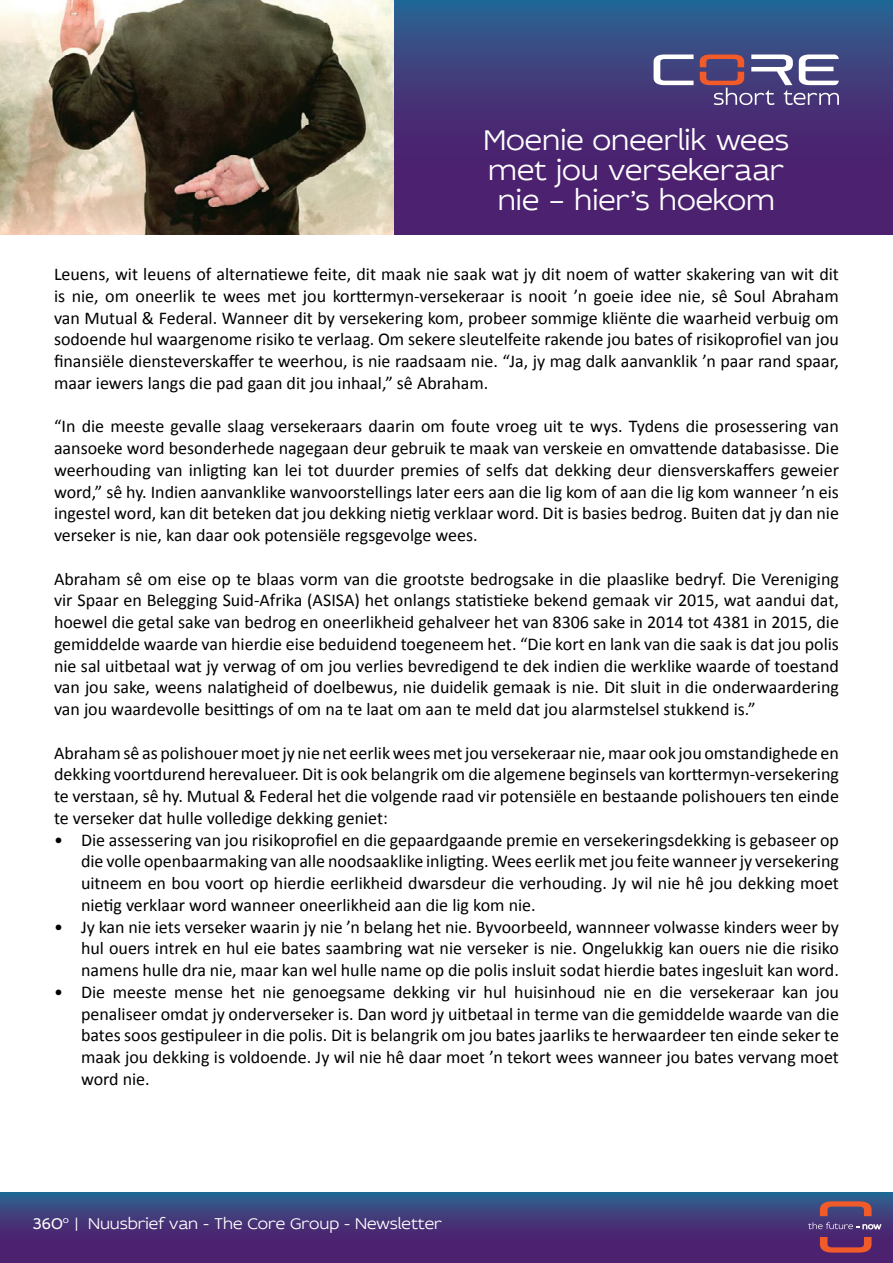
<style>
.page{position:relative;width:893px;height:1263px;background:#fff}
.page>*{position:absolute;margin:0;border:0;box-sizing:border-box;transform-origin:0 0}
.t1{font:300 30px/30px "Idealist Sans";color:#fff;text-align:center}
.t2{font:18px/21.8px "Calibri";color:#000;text-align:justify}
.t3{font:300 16.5px "Idealist Sans";color:#fff}
.s1{font-weight:400}
</style>
<div class="page">
<svg style="left:393px;top:0;width:500px;height:235px;background:#423579"></svg>
<svg style="left:0;top:1193px;width:893px;height:70px;background:#423579"></svg>
<svg style="left:808px;top:1222px;width:73px;height:7px"></svg>
<svg style="left:820px;top:1201px;width:52px;height:15px"></svg>
<svg style="left:820px;top:1237px;width:52px;height:15px"></svg>
<img style="left:0;top:0;width:393px;height:235px">
<svg style="left:654px;top:55px;width:40px;height:30px"></svg>
<svg style="left:700px;top:55px;width:139px;height:50px"></svg>
<h1 class="t1" style="left:483px;top:124px;width:307px">Moenie oneerlik wees met jou versekeraar nie – hier’s hoekom</h1>
<p class="t2" style="left:54px;top:263px;width:786px">Leuens, wit leuens of alternatiewe feite, dit maak nie saak wat jy dit noem of watter skakering van wit dit is nie, om oneerlik te wees met jou korttermyn-versekeraar is nooit ’n goeie idee nie, sê Soul Abraham van Mutual &amp; Federal. Wanneer dit by versekering kom, probeer sommige kliënte die waarheid verbuig om sodoende hul waargenome risiko te verlaag. Om sekere sleutelfeite rakende jou bates of risikoprofiel van jou finansiële diensteverskaffer te weerhou, is nie raadsaam nie. “Ja, jy mag dalk aanvanklik ’n paar rand spaar, maar iewers langs die pad gaan dit jou inhaal,” sê Abraham.</p>
<p class="t2" style="left:54px;top:416px;width:786px">“In die meeste gevalle slaag versekeraars daarin om foute vroeg uit te wys. Tydens die prosessering van aansoeke word besonderhede nagegaan deur gebruik te maak van verskeie en omvattende databasisse. Die weerhouding van inligting kan lei tot duurder premies of selfs dat dekking deur diensverskaffers geweier word,” sê hy. Indien aanvanklike wanvoorstellings later eers aan die lig kom of aan die lig kom wanneer ’n eis ingestel word, kan dit beteken dat jou dekking nietig verklaar word. Dit is basies bedrog. Buiten dat jy dan nie verseker is nie, kan daar ook potensiële regsgevolge wees.</p>
<p class="t2" style="left:54px;top:568px;width:786px">Abraham sê om eise op te blaas vorm van die grootste bedrogsake in die plaaslike bedryf. Die Vereniging vir Spaar en Belegging Suid-Afrika (ASISA) het onlangs statistieke bekend gemaak vir 2015, wat aandui dat, hoewel die getal sake van bedrog en oneerlikheid gehalveer het van 8306 sake in 2014 tot 4381 in 2015, die gemiddelde waarde van hierdie eise beduidend toegeneem het. “Die kort en lank van die saak is dat jou polis nie sal uitbetaal wat jy verwag of om jou verlies bevredigend te dek indien die werklike waarde of toestand van jou sake, weens nalatigheid of doelbewus, nie duidelik gemaak is nie. Dit sluit in die onderwaardering van jou waardevolle besittings of om na te laat om aan te meld dat jou alarmstelsel stukkend is.”</p>
<p class="t2" style="left:54px;top:742px;width:786px">Abraham sê as polishouer moet jy nie net eerlik wees met jou versekeraar nie, maar ook jou omstandighede en dekking voortdurend herevalueer. Dit is ook belangrik om die algemene beginsels van korttermyn-versekering te verstaan, sê hy. Mutual &amp; Federal het die volgende raad vir potensiële en bestaande polishouers ten einde te verseker dat hulle volledige dekking geniet:</p>
<p class="t2" style="left:81px;top:829px;width:759px;text-indent:-27px">• Die assessering van jou risikoprofiel en die gepaardgaande premie en versekeringsdekking is gebaseer op die volle openbaarmaking van alle noodsaaklike inligting. Wees eerlik met jou feite wanneer jy versekering uitneem en bou voort op hierdie eerlikheid dwarsdeur die verhouding. Jy wil nie hê jou dekking moet nietig verklaar word wanneer oneerlikheid aan die lig kom nie.</p>
<p class="t2" style="left:81px;top:916px;width:759px;text-indent:-27px">• Jy kan nie iets verseker waarin jy nie ’n belang het nie. Byvoorbeeld, wannneer volwasse kinders weer by hul ouers intrek en hul eie bates saambring wat nie verseker is nie. Ongelukkig kan ouers nie die risiko namens hulle dra nie, maar kan wel hulle name op die polis insluit sodat hierdie bates ingesluit kan word.</p>
<p class="t2" style="left:81px;top:981px;width:759px;text-indent:-27px">• Die meeste mense het nie genoegsame dekking vir hul huisinhoud nie en die versekeraar kan jou penaliseer omdat jy onderverseker is. Dan word jy uitbetaal in terme van die gemiddelde waarde van die bates soos gestipuleer in die polis. Dit is belangrik om jou bates jaarliks te herwaardeer ten einde seker te maak jou dekking is voldoende. Jy wil nie hê daar moet ’n tekort wees wanneer jou bates vervang moet word nie.</p>
<p class="t3" style="left:33px;top:1212px;width:411px"><span class="s1">360</span><sup>o</sup> | Nuusbrief van - The Core Group - Newsletter</p>
</div>
